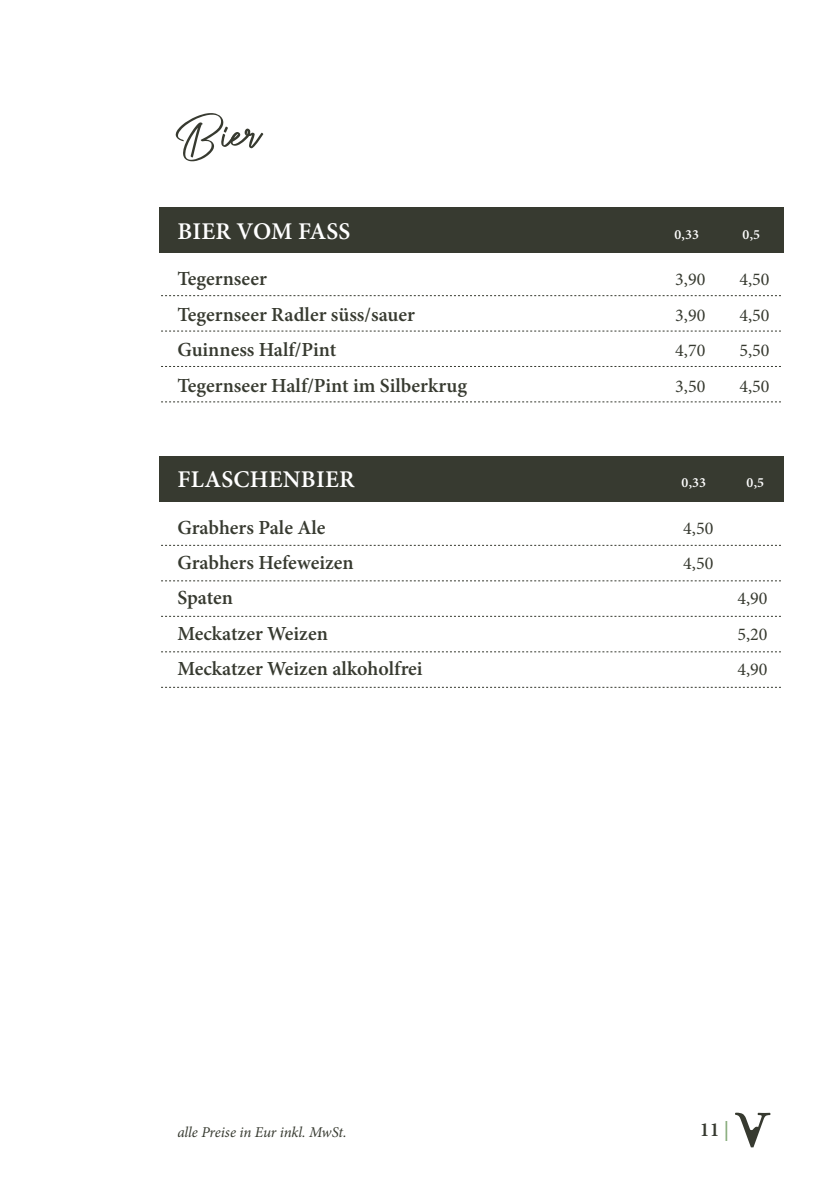
<style>
.page{position:relative;width:840px;height:1191px;background:#fff}
.page>*{position:absolute;margin:0;border:0;box-sizing:border-box;transform-origin:0 0}
.t1{font:60px "Authentic Signature";color:#373a30}
.t2{font:600 24px "Minion Pro";letter-spacing:.01em;color:#fff}
.t3{font:600 20px "Minion Pro";color:#373a30}
.t4{font:18px "Minion Pro";color:#373a30}
.t5{font:italic 15px "Minion Pro";letter-spacing:-.01em;color:#373a30}
.t6{font:600 14px "Minion Pro";color:#fff}
.s1{color:#85ab79}
</style>
<div class="page">
<div style="left:159px;top:207px;width:623px;height:45px;background:#373a30"></div>
<div style="left:159px;top:457px;width:623px;height:45px;background:#373a30"></div>
<svg style="left:161px;top:295px;width:619px;height:1px"></svg>
<svg style="left:161px;top:545px;width:619px;height:1px"></svg>
<svg style="left:161px;top:331px;width:619px;height:1px"></svg>
<svg style="left:161px;top:580px;width:619px;height:1px"></svg>
<svg style="left:161px;top:366px;width:619px;height:1px"></svg>
<svg style="left:161px;top:401px;width:619px;height:1px"></svg>
<svg style="left:161px;top:616px;width:619px;height:1px"></svg>
<svg style="left:161px;top:651px;width:619px;height:1px"></svg>
<svg style="left:161px;top:687px;width:619px;height:1px"></svg>
<svg style="left:735px;top:1112px;width:35px;height:35px"></svg>
<h1 class="t1" style="left:176px;top:108px;width:81px;rotate:-8deg">Bier</h1>
<p class="t2" style="left:177px;top:214px;width:174px">BIER VOM FASS</p>
<p class="t6" style="left:674px;top:225px;width:26px">0,33</p>
<p class="t6" style="left:742px;top:225px;width:19px">0,5</p>
<p class="t3" style="left:177px;top:265px;width:91px">Tegernseer</p>
<p class="t4" style="left:675px;top:268px;width:32px">3,90</p>
<p class="t4" style="left:739px;top:268px;width:32px">4,50</p>
<p class="t3" style="left:177px;top:300px;width:239px">Tegernseer Radler süss/sauer</p>
<p class="t4" style="left:675px;top:303px;width:32px">3,90</p>
<p class="t4" style="left:739px;top:303px;width:32px">4,50</p>
<p class="t3" style="left:177px;top:336px;width:160px">Guinness Half/Pint</p>
<p class="t4" style="left:675px;top:338px;width:32px">4,70</p>
<p class="t4" style="left:739px;top:338px;width:32px">5,50</p>
<p class="t3" style="left:177px;top:371px;width:291px">Tegernseer Half/Pint im Silberkrug</p>
<p class="t4" style="left:675px;top:374px;width:32px">3,50</p>
<p class="t4" style="left:739px;top:374px;width:32px">4,50</p>
<p class="t2" style="left:177px;top:463px;width:178px">FLASCHENBIER</p>
<p class="t6" style="left:681px;top:473px;width:26px">0,33</p>
<p class="t6" style="left:746px;top:473px;width:19px">0,5</p>
<p class="t3" style="left:177px;top:513px;width:150px">Grabhers Pale Ale</p>
<p class="t4" style="left:683px;top:516px;width:32px">4,50</p>
<p class="t3" style="left:177px;top:549px;width:178px">Grabhers Hefeweizen</p>
<p class="t4" style="left:683px;top:551px;width:32px">4,50</p>
<p class="t3" style="left:177px;top:584px;width:57px">Spaten</p>
<p class="t4" style="left:737px;top:586px;width:32px">4,90</p>
<p class="t3" style="left:177px;top:619px;width:152px">Meckatzer Weizen</p>
<p class="t4" style="left:737px;top:622px;width:32px">5,20</p>
<p class="t3" style="left:177px;top:655px;width:246px">Meckatzer Weizen alkoholfrei</p>
<p class="t4" style="left:737px;top:657px;width:32px">4,90</p>
<p class="t5" style="left:177px;top:1121px;width:171px">alle Preise in Eur inkl. MwSt.</p>
<p class="t3" style="left:699px;top:1115px;width:31px">11 <span class="s1">|</span></p>
</div>
